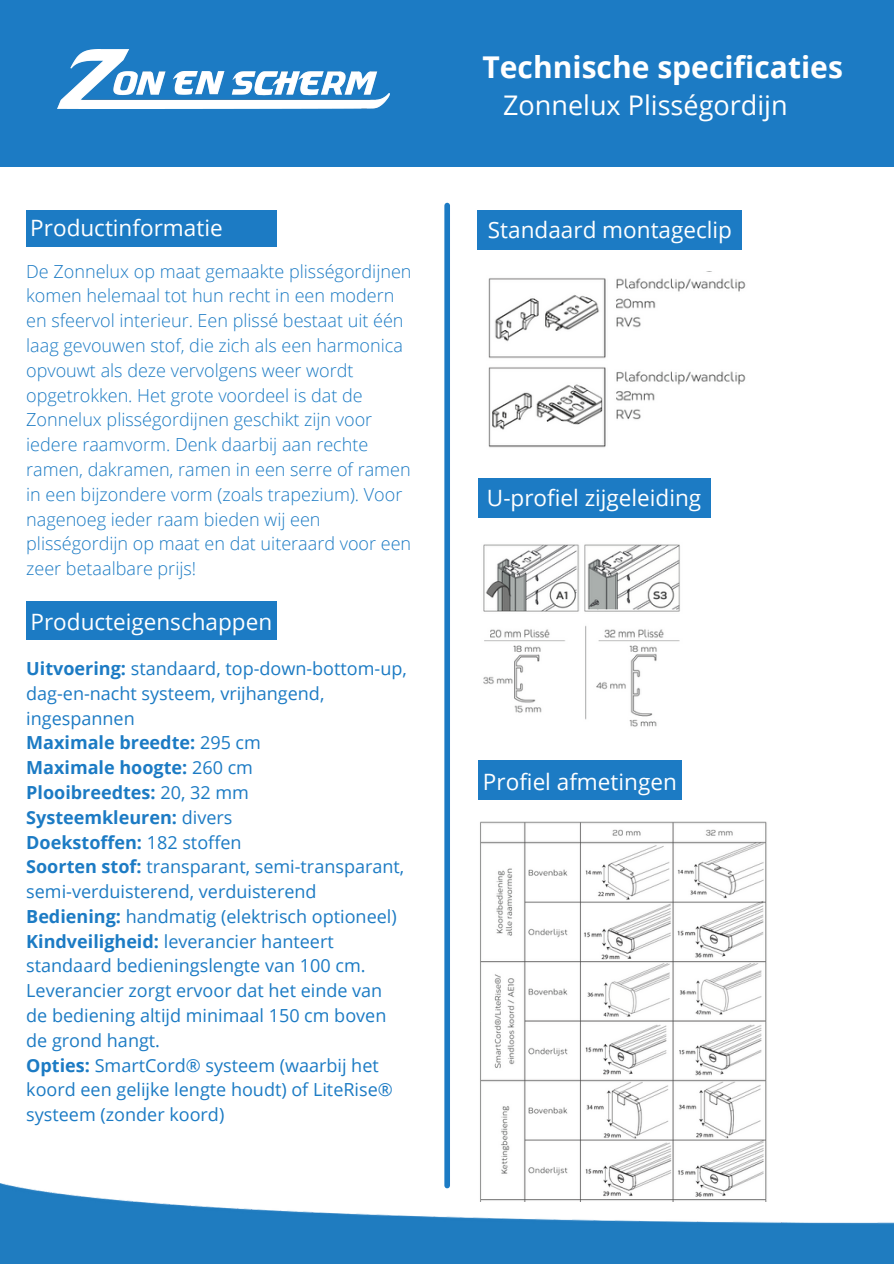
<style>
.page{position:relative;width:894px;height:1264px;background:#fff}
.page>*{position:absolute;margin:0;border:0;box-sizing:border-box;transform-origin:0 0}
.t1{font:700 30px "Open Sans";color:#fff}
.t2{font:27px "Open Sans";color:#fff}
.t3{font:22.5px "Open Sans";color:#fff}
.t4{font:300 18px/24.8px "Open Sans";color:#1c7bc4}
.t5{font:18px/24.8px "Open Sans";color:#1c7bc4}
.t6{font:700 18px "Open Sans";color:#1c7bc4}
.s1{font-weight:700}
.s2{font-weight:400}
</style>
<div class="page">
<div style="left:0;top:0;width:893px;height:166px;background:#1c7bc4"></div>
<img style="left:57px;top:50px;width:333px;height:58px">
<div style="left:444px;top:205px;width:6px;height:980px;background:#1c7bc4"></div>
<div style="left:26px;top:210px;width:251px;height:37px;background:#1c7bc4"></div>
<div style="left:26px;top:601px;width:251px;height:39px;background:#1c7bc4"></div>
<img style="left:0;top:1183px;width:893px;height:80px">
<div style="left:478px;top:210px;width:263px;height:40px;background:#1c7bc4"></div>
<img style="left:488px;top:271px;width:258px;height:177px">
<img style="left:483px;top:544px;width:197px;height:183px">
<div style="left:478px;top:478px;width:232px;height:40px;background:#1c7bc4"></div>
<div style="left:478px;top:760px;width:203px;height:40px;background:#1c7bc4"></div>
<img style="left:478px;top:821px;width:289px;height:380px">
<p class="t3" style="left:30px;top:212px;width:194px">Productinformatie</p>
<p class="t4" style="left:26px;top:258px;width:387px">De Zonnelux op maat gemaakte plisségordijnen komen helemaal tot hun recht in een modern en sfeervol interieur. Een plissé bestaat uit één laag gevouwen stof, die zich als een harmonica opvouwt als deze vervolgens weer wordt opgetrokken. Het grote voordeel is dat de Zonnelux plisségordijnen geschikt zijn voor iedere raamvorm. Denk daarbij aan rechte ramen, dakramen, ramen in een serre of ramen in een bijzondere vorm (zoals trapezium). Voor nagenoeg ieder raam bieden wij een plisségordijn op maat en dat uiteraard voor een zeer betaalbare prijs!</p>
<p class="t3" style="left:30px;top:606px;width:243px">Producteigenschappen</p>
<p class="t5" style="left:26px;top:655px;width:382px"><span class="s1">Uitvoering:</span> standaard, top-down-bottom-up, dag-en-nacht systeem, vrijhangend, ingespannen</p>
<p class="t6" style="left:26px;top:730px;width:236px">Maximale breedte: <span class="s2">295 cm</span></p>
<p class="t6" style="left:26px;top:755px;width:228px">Maximale hoogte: <span class="s2">260 cm</span></p>
<p class="t6" style="left:26px;top:779px;width:224px">Plooibreedtes: <span class="s2">20, 32 mm</span></p>
<p class="t6" style="left:26px;top:804px;width:208px">Systeemkleuren: <span class="s2">divers</span></p>
<p class="t6" style="left:26px;top:829px;width:217px">Doekstoffen: <span class="s2">182 stoffen</span></p>
<p class="t5" style="left:26px;top:854px;width:379px"><span class="s1">Soorten stof:</span> transparant, semi-transparant, semi-verduisterend, verduisterend</p>
<p class="t5" style="left:26px;top:903px;width:372px"><span class="s1">Bediening:</span> handmatig (elektrisch optioneel)</p>
<p class="t5" style="left:26px;top:928px;width:361px"><span class="s1">Kindveiligheid:</span> leverancier hanteert standaard bedieningslengte van 100 cm.<br>Leverancier zorgt ervoor dat het einde van de bediening altijd minimaal 150 cm boven de grond hangt.</p>
<p class="t5" style="left:26px;top:1052px;width:368px"><span class="s1">Opties:</span> SmartCord® systeem (waarbij het koord een gelijke lengte houdt) of LiteRise® systeem (zonder koord)</p>
<p class="t1" style="left:482px;top:46px;width:362px">Technische specificaties</p>
<p class="t2" style="left:503px;top:86px;width:286px">Zonnelux Plisségordijn</p>
<p class="t3" style="left:488px;top:214px;width:245px">Standaard montageclip</p>
<p class="t3" style="left:487px;top:482px;width:215px">U-profiel zijgeleiding</p>
<p class="t3" style="left:483px;top:765px;width:195px">Profiel afmetingen</p>
</div>
